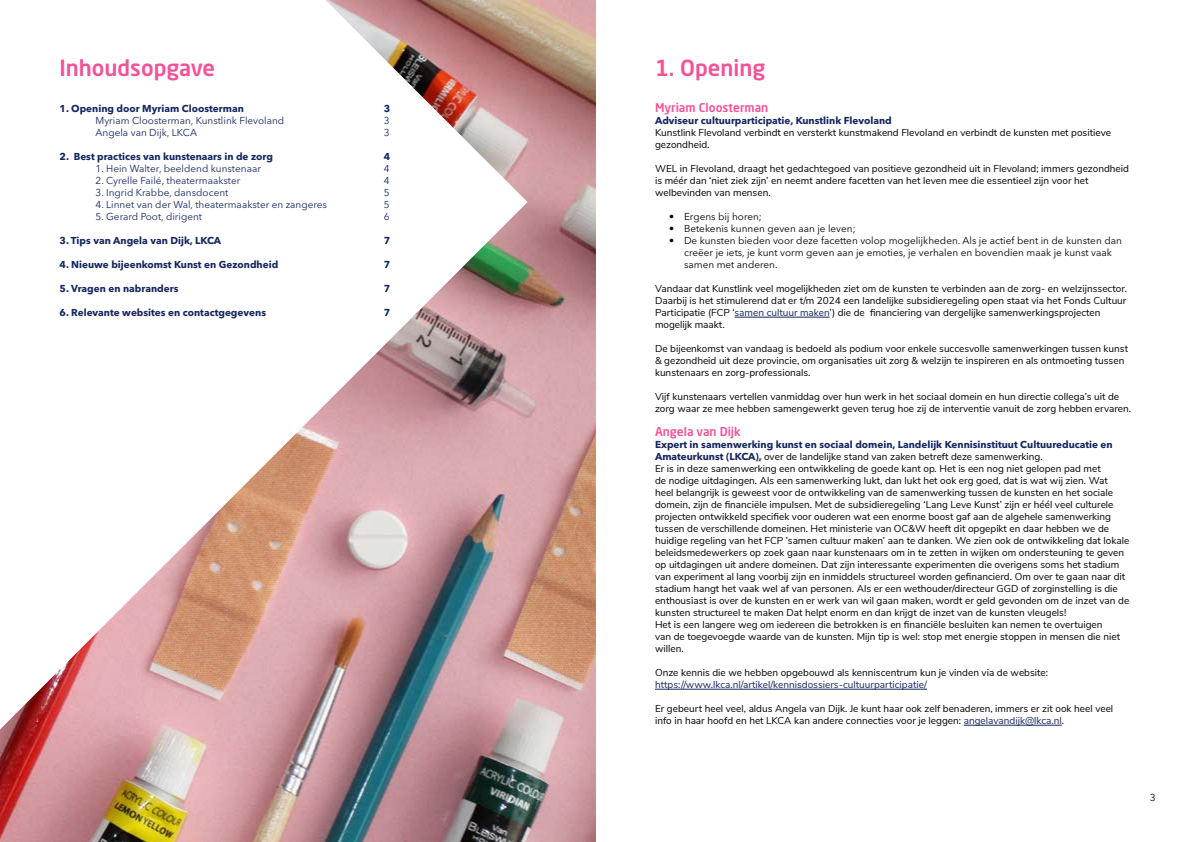
<style>
.page{position:relative;width:1191px;height:842px;background:#fff}
.page>*{position:absolute;margin:0;border:0;box-sizing:border-box;transform-origin:0 0}
.t1{font:500 22px "Neo Sans Std";color:#f35298}
.t2{font:500 12px "Neo Sans Std";color:#f35298}
.t3{font:10px/12px "Nunito Sans";color:#000}
.t4{font:700 10px "Avenir Next LT Pro";color:#152660}
.t5{font:10px/12px "Avenir Next LT Pro";color:#000}
.t6{font:10px "Avenir Next LT Pro";color:#152660}
.t7{font:10px "Nunito Sans";color:#152660}
.s1{color:#152660}
.s2{font-family:"Avenir Next LT Pro";font-weight:700;color:#152660}
</style>
<div class="page">
<img style="left:0;top:0;width:595px;height:842px">
<svg style="left:0;top:0;width:527px;height:729px"></svg>
<hr style="left:734px;top:317px;width:95px;height:1px;background:#152660">
<hr style="left:655px;top:689px;width:272px;height:1px;background:#152660">
<hr style="left:963px;top:725px;width:98px;height:1px;background:#152660">
<h1 class="t1" style="left:60px;top:54px;width:157px">Inhoudsopgave</h1>
<p class="t4" style="left:60px;top:103px;width:186px">1. Opening door Myriam Cloosterman</p>
<p class="t4" style="left:384px;top:103px;width:8px">3</p>
<p class="t6" style="left:96px;top:115px;width:190px">Myriam Cloosterman, Kunstlink Flevoland</p>
<p class="t6" style="left:384px;top:115px;width:7px">3</p>
<p class="t6" style="left:96px;top:127px;width:103px">Angela van Dijk, LKCA</p>
<p class="t6" style="left:384px;top:127px;width:7px">3</p>
<p class="t4" style="left:60px;top:151px;width:215px">2. Best practices van kunstenaars in de zorg</p>
<p class="t4" style="left:384px;top:151px;width:8px">4</p>
<p class="t6" style="left:96px;top:163px;width:167px">1. Hein Walter, beeldend kunstenaar</p>
<p class="t6" style="left:384px;top:163px;width:7px">4</p>
<p class="t6" style="left:96px;top:175px;width:146px">2. Cyrelle Failé, theatermaakster</p>
<p class="t6" style="left:384px;top:175px;width:7px">4</p>
<p class="t6" style="left:96px;top:187px;width:134px">3. Ingrid Krabbe, dansdocent</p>
<p class="t6" style="left:384px;top:187px;width:7px">5</p>
<p class="t6" style="left:96px;top:199px;width:233px">4. Linnet van der Wal, theatermaakster en zangeres</p>
<p class="t6" style="left:384px;top:199px;width:7px">5</p>
<p class="t6" style="left:96px;top:211px;width:108px">5. Gerard Poot, dirigent</p>
<p class="t6" style="left:384px;top:211px;width:7px">6</p>
<p class="t4" style="left:60px;top:235px;width:163px">3. Tips van Angela van Dijk, LKCA</p>
<p class="t4" style="left:384px;top:235px;width:8px">7</p>
<p class="t4" style="left:60px;top:259px;width:220px">4. Nieuwe bijeenkomst Kunst en Gezondheid</p>
<p class="t4" style="left:384px;top:259px;width:8px">7</p>
<p class="t4" style="left:60px;top:283px;width:120px">5. Vragen en nabranders</p>
<p class="t4" style="left:384px;top:283px;width:8px">7</p>
<p class="t4" style="left:60px;top:307px;width:208px">6. Relevante websites en contactgegevens</p>
<p class="t4" style="left:384px;top:307px;width:8px">7</p>
<h1 class="t1" style="left:655px;top:54px;width:112px">1. Opening</h1>
<p class="t2" style="left:655px;top:100px;width:115px">Myriam Cloosterman</p>
<p class="t4" style="left:655px;top:115px;width:238px">Adviseur cultuurparticipatie, Kunstlink Flevoland</p>
<p class="t3" style="left:655px;top:126px;width:457px">Kunstlink Flevoland verbindt en versterkt kunstmakend Flevoland en verbindt de kunsten met positieve gezondheid.</p>
<p class="t3" style="left:655px;top:162px;width:475px">WEL in Flevoland, draagt het gedachtegoed van positieve gezondheid uit in Flevoland; immers gezondheid is méér dan ‘niet ziek zijn’ en neemt andere facetten van het leven mee die essentieel zijn voor het welbevinden van mensen.</p>
<p class="t5" style="left:669px;top:211px;width:94px">• Ergens bij horen;</p>
<p class="t5" style="left:669px;top:223px;width:188px">• Betekenis kunnen geven aan je leven;</p>
<p class="t5" style="left:684px;top:235px;width:439px;text-indent:-15px">• De kunsten bieden voor deze facetten volop mogelijkheden. Als je actief bent in de kunsten dan creëer je iets, je kunt vorm geven aan je emoties, je verhalen en bovendien maak je kunst vaak samen met anderen.</p>
<p class="t3" style="left:655px;top:282px;width:473px">Vandaar dat Kunstlink veel mogelijkheden ziet om de kunsten te verbinden aan de zorg- en welzijnssector.<br>Daarbij is het stimulerend dat er t/m 2024 een landelijke subsidieregeling open staat via het Fonds Cultuur Participatie (FCP ‘<span class="s1">samen cultuur maken</span>’) die de financiering van dergelijke samenwerkingsprojecten mogelijk maakt.</p>
<p class="t3" style="left:655px;top:342px;width:474px">De bijeenkomst van vandaag is bedoeld als podium voor enkele succesvolle samenwerkingen tussen kunst &amp; gezondheid uit deze provincie, om organisaties uit zorg &amp; welzijn te inspireren en als ontmoeting tussen kunstenaars en zorg-professionals.</p>
<p class="t3" style="left:655px;top:390px;width:477px">Vijf kunstenaars vertellen vanmiddag over hun werk in het sociaal domein en hun directie collega’s uit de zorg waar ze mee hebben samengewerkt geven terug hoe zij de interventie vanuit de zorg hebben ervaren.</p>
<p class="t2" style="left:655px;top:424px;width:87px">Angela van Dijk</p>
<p class="t4" style="left:655px;top:439px;width:459px">Expert in samenwerking kunst en sociaal domein, Landelijk Kennisinstituut Cultuureducatie en</p>
<p class="t3" style="left:655px;top:450px;width:476px"><span class="s2">Amateurkunst (LKCA),</span> over de landelijke stand van zaken betreft deze samenwerking.<br>Er is in deze samenwerking een ontwikkeling de goede kant op. Het is een nog niet gelopen pad met<br>de nodige uitdagingen. Als een samenwerking lukt, dan lukt het ook erg goed, dat is wat wij zien. Wat<br>heel belangrijk is geweest voor de ontwikkeling van de samenwerking tussen de kunsten en het sociale domein, zijn de financiële impulsen. Met de subsidieregeling ‘Lang Leve Kunst’ zijn er héél veel culturele projecten ontwikkeld specifiek voor ouderen wat een enorme boost gaf aan de algehele samenwerking tussen de verschillende domeinen. Het ministerie van OC&amp;W heeft dit opgepikt en daar hebben we de huidige regeling van het FCP ’samen cultuur maken’ aan te danken. We zien ook de ontwikkeling dat lokale beleidsmedewerkers op zoek gaan naar kunstenaars om in te zetten in wijken om ondersteuning te geven op uitdagingen uit andere domeinen. Dat zijn interessante experimenten die overigens soms het stadium van experiment al lang voorbij zijn en inmiddels structureel worden gefinancierd. Om over te gaan naar dit stadium hangt het vaak wel af van personen. Als er een wethouder/directeur GGD of zorginstelling is die enthousiast is over de kunsten en er werk van wil gaan maken, wordt er geld gevonden om de inzet van de kunsten structureel te maken Dat helpt enorm en dan krijgt de inzet van de kunsten vleugels!<br>Het is een langere weg om iedereen die betrokken is en financiële besluiten kan nemen te overtuigen<br>van de toegevoegde waarde van de kunsten. Mijn tip is wel: stop met energie stoppen in mensen die niet willen.</p>
<p class="t3" style="left:655px;top:666px;width:394px">Onze kennis die we hebben opgebouwd als kenniscentrum kun je vinden via de website:</p>
<p class="t7" style="left:655px;top:678px;width:273px">https://www.lkca.nl/artikel/kennisdossiers-cultuurparticipatie/</p>
<p class="t3" style="left:655px;top:702px;width:460px">Er gebeurt heel veel, aldus Angela van Dijk. Je kunt haar ook zelf benaderen, immers er zit ook heel veel info in haar hoofd en het LKCA kan andere connecties voor je leggen: <span class="s1">angelavandijk@lkca.nl</span>.</p>
<p class="t5" style="left:1149px;top:791px;width:7px">3</p>
</div>
